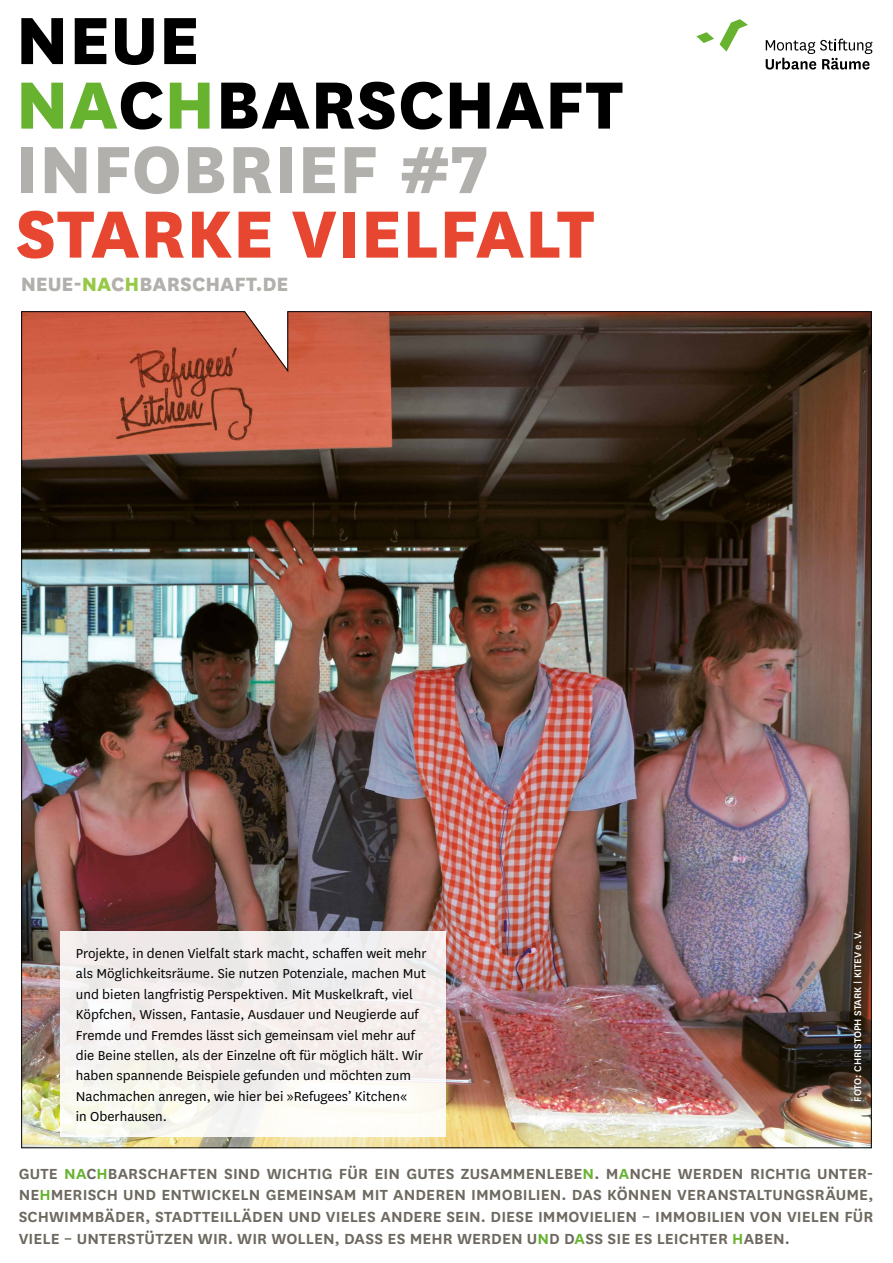
<style>
.page{position:relative;width:893px;height:1263px;background:#fff}
.page>*{position:absolute;margin:0;border:0;box-sizing:border-box;transform-origin:0 0}
.t1{font:800 78px/64.5px "National";color:#000001}
.t2{font:800 78px "National";color:#e74630}
.t3{font:800 22.5px "National";color:#b2b0ac}
.t4{font:600 17.1px/21.8px "National";letter-spacing:.005em;color:#6d6960;text-align:justify}
.t5{font:15.15px/20.4px "National";color:#000001}
.t6{font:500 11.25px "National";color:#fff}
.s1{color:#67b22f}
.s2{color:#b2b0ac}
.s3{color:#97c847}
</style>
<div class="page">
<img style="left:21px;top:311px;width:851px;height:837px">
<svg style="left:766px;top:39px;width:107px;height:31px"></svg>
<svg style="left:696px;top:32px;width:18px;height:11px"></svg>
<svg style="left:720px;top:19px;width:28px;height:33px"></svg>
<div style="left:61px;top:931px;width:385px;height:205px;background:linear-gradient(to bottom,#eee9eb,#fbf9f3)"></div>
<h1 class="t1" style="left:16px;top:2px;width:609px">NEUE<br><span class="s1">NA</span>C<span class="s1">H</span>BARSCHAFT<br><span class="s2">INFOBRIEF #7</span></h1>
<h1 class="t2" style="left:16px;top:177px;width:580px">STARKE VIELFALT</h1>
<h2 class="t3" style="left:20px;top:268px;width:270px">NEUE-<span class="s3">NA</span>C<span class="s3">H</span>BARSCHAFT.DE</h2>
<p class="t5" style="left:76px;top:942px;width:352px">Projekte, in denen Vielfalt stark macht, schaffen weit mehr als Möglichkeitsräume. Sie nutzen Potenziale, machen Mut und bieten langfristig Perspektiven. Mit Muskelkraft, viel Köpfchen, Wissen, Fantasie, Ausdauer und Neugierde auf Fremde und Fremdes lässt sich gemeinsam viel mehr auf die Beine stellen, als der Einzelne oft für möglich hält. Wir haben spannende Beispiele gefunden und möchten zum Nachmachen anregen, wie hier bei »Refugees’ Kitchen«<br>in Oberhausen.</p>
<p class="t6" style="left:850px;top:1101px;width:173px;rotate:-90deg">FOTO: CHRISTOPH STARK | KITEV e. V.</p>
<p class="t4" style="left:19px;top:1161px;width:856px">GUTE <span class="s1">NA</span>C<span class="s1">H</span>BARSCHAFTEN SIND WICHTIG FÜR EIN GUTES ZUSAMMENLEBE<span class="s1">N</span>. M<span class="s1">A</span>NCHE WERDEN RICHTIG UNTER-NE<span class="s1">H</span>MERISCH UND ENTWICKELN GEMEINSAM MIT ANDEREN IMMOBILIEN. DAS KÖNNEN VERANSTALTUNGSRÄUME, SCHWIMMBÄDER, STADTTEILLÄDEN UND VIELES ANDERE SEIN. DIESE IMMOVIELIEN – IMMOBILIEN VON VIELEN FÜR VIELE – UNTERSTÜTZEN WIR. WIR WOLLEN, DASS ES MEHR WERDEN U<span class="s1">N</span>D D<span class="s1">A</span>SS SIE ES LEICHTER <span class="s1">H</span>ABEN.</p>
</div>
